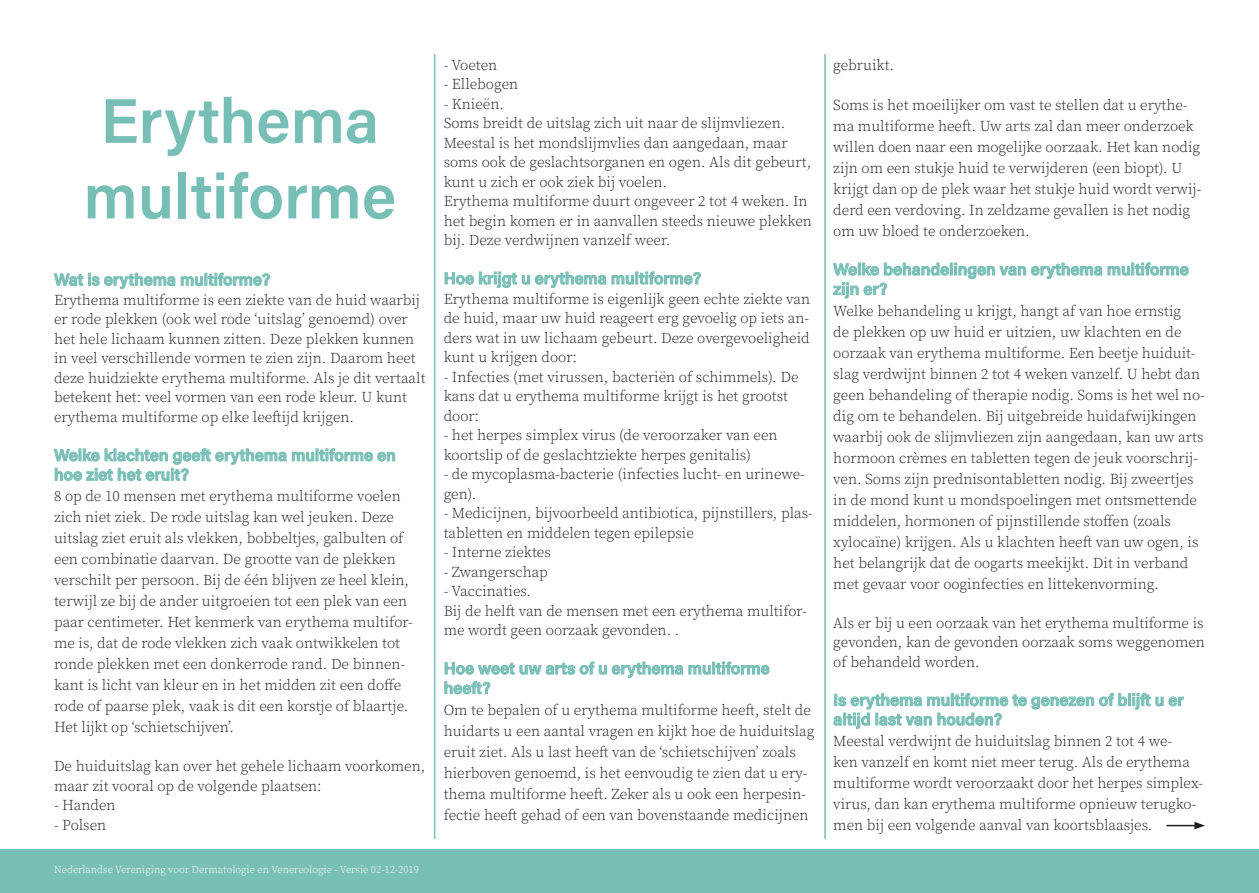
<style>
.page{position:relative;width:1259px;height:893px;background:#fff}
.page>*{position:absolute;margin:0;border:0;box-sizing:border-box;transform-origin:0 0}
.t1{font:600 63px/75.6px "Acumin Pro";color:#77bfb6}
.t2{font:600 16.5px/19.5px "Acumin Pro";color:#78bfb5}
.t3{font:300 15px/21px "Source Serif Pro";color:#231f20}
.t4{font:300 10.5px "Source Serif Pro";color:#fff}
</style>
<div class="page">
<svg style="left:54px;top:272px;width:216px;height:18px"></svg>
<svg style="left:54px;top:448px;width:341px;height:33px"></svg>
<svg style="left:444px;top:271px;width:257px;height:17px"></svg>
<svg style="left:444px;top:661px;width:326px;height:33px"></svg>
<svg style="left:833px;top:262px;width:356px;height:37px"></svg>
<svg style="left:833px;top:693px;width:351px;height:36px"></svg>
<hr style="left:434px;top:54px;width:1px;height:785px;background:#78bfb5">
<hr style="left:824px;top:54px;width:2px;height:785px;background:#78bfb5">
<hr style="left:1166px;top:825px;width:30px;height:1px;background:#231f20">
<svg style="left:1194px;top:822px;width:11px;height:7px"></svg>
<div style="left:0;top:850px;width:1259px;height:43px;background:#78bfb5"></div>
<p class="t1" style="left:83px;top:80px;width:314px">Erythema multiforme</p>
<p class="t2" style="left:54px;top:269px;width:218px">Wat is erythema multiforme?</p>
<p class="t3" style="left:54px;top:290px;width:373px;line-height:19.5px">Erythema multiforme is een ziekte van de huid waarbij er rode plekken (ook wel rode ‘uitslag’ genoemd) over het hele lichaam kunnen zitten. Deze plekken kunnen in veel verschillende vormen te zien zijn. Daarom heet deze huidziekte erythema multiforme. Als je dit vertaalt betekent het: veel vormen van een rode kleur. U kunt erythema multiforme op elke leeftijd krijgen.</p>
<p class="t2" style="left:54px;top:445px;width:343px">Welke klachten geeft erythema multiforme en hoe ziet het eruit?</p>
<p class="t3" style="left:54px;top:486px;width:360px">8 op de 10 mensen met erythema multiforme voelen zich niet ziek. De rode uitslag kan wel jeuken. Deze uitslag ziet eruit als vlekken, bobbeltjes, galbulten of een combinatie daarvan. De grootte van de plekken verschilt per persoon. Bij de één blijven ze heel klein, terwijl ze bij de ander uitgroeien tot een plek van een paar centimeter. Het kenmerk van erythema multifor&shy;me is, dat de rode vlekken zich vaak ontwikkelen tot ronde plekken met een donkerrode rand. De binnen&shy;kant is licht van kleur en in het midden zit een doffe rode of paarse plek, vaak is dit een korstje of blaartje.<br>Het lijkt op ‘schietschijven’.</p>
<p class="t3" style="left:54px;top:757px;width:373px;line-height:19.5px">De huiduitslag kan over het gehele lichaam voorkomen, maar zit vooral op de volgende plaatsen:</p>
<p class="t3" style="left:54px;top:795px;width:63px">- Handen</p>
<p class="t3" style="left:54px;top:815px;width:54px">- Polsen</p>
<p class="t4" style="left:54px;top:863px;width:366px">Nederlandse Vereniging voor Dermatologie en Venereologie - Versie 02-12-2019</p>
<p class="t3" style="left:444px;top:54px;width:55px">- Voeten</p>
<p class="t3" style="left:444px;top:74px;width:76px">- Ellebogen</p>
<p class="t3" style="left:444px;top:93px;width:62px">- Knieën.</p>
<p class="t3" style="left:444px;top:113px;width:369px;line-height:19.5px">Soms breidt de uitslag zich uit naar de slijmvliezen.<br>Meestal is het mondslijmvlies dan aangedaan, maar soms ook de geslachtsorganen en ogen. Als dit gebeurt, kunt u zich er ook ziek bij voelen.</p>
<p class="t3" style="left:444px;top:191px;width:370px;line-height:19.5px">Erythema multiforme duurt ongeveer 2 tot 4 weken. In het begin komen er in aanvallen steeds nieuwe plekken bij. Deze verdwijnen vanzelf weer.</p>
<p class="t2" style="left:444px;top:268px;width:259px">Hoe krijgt u erythema multiforme?</p>
<p class="t3" style="left:444px;top:289px;width:368px;line-height:19.5px;text-align:justify">Erythema multiforme is eigenlijk geen echte ziekte van de huid, maar uw huid reageert erg gevoelig op iets an&shy;ders wat in uw lichaam gebeurt. Deze overgevoeligheid kunt u krijgen door:</p>
<p class="t3" style="left:444px;top:367px;width:356px;line-height:19.5px">- Infecties (met virussen, bacteriën of schimmels). De kans dat u erythema multiforme krijgt is het grootst door:</p>
<p class="t3" style="left:444px;top:425px;width:335px;line-height:19.5px">- het herpes simplex virus (de veroorzaker van een koortslip of de geslachtziekte herpes genitalis)</p>
<p class="t3" style="left:444px;top:464px;width:363px;line-height:19.5px">- de mycoplasma-bacterie (infecties lucht- en urinewe&shy;gen).</p>
<p class="t3" style="left:444px;top:503px;width:371px;line-height:19.5px">- Medicijnen, bijvoorbeeld antibiotica, pijnstillers, plas&shy;tabletten en middelen tegen epilepsie</p>
<p class="t3" style="left:444px;top:542px;width:109px">- Interne ziektes</p>
<p class="t3" style="left:444px;top:561px;width:106px">- Zwangerschap</p>
<p class="t3" style="left:444px;top:581px;width:89px">- Vaccinaties.</p>
<p class="t3" style="left:444px;top:601px;width:365px;line-height:19.5px">Bij de helft van de mensen met een erythema multifor&shy;me wordt geen oorzaak gevonden. .</p>
<p class="t2" style="left:444px;top:658px;width:327px">Hoe weet uw arts of u erythema multiforme heeft?</p>
<p class="t3" style="left:444px;top:699px;width:372px">Om te bepalen of u erythema multiforme heeft, stelt de huidarts u een aantal vragen en kijkt hoe de huiduitslag eruit ziet. Als u last heeft van de ‘schietschijven’ zoals hierboven genoemd, is het eenvoudig te zien dat u ery&shy;thema multiforme heeft. Zeker als u ook een herpesin&shy;fectie heeft gehad of een van bovenstaande medicijnen</p>
<p class="t3" style="left:833px;top:54px;width:62px">gebruikt.</p>
<p class="t3" style="left:833px;top:95px;width:369px">Soms is het moeilijker om vast te stellen dat u erythe&shy;ma multiforme heeft. Uw arts zal dan meer onderzoek willen doen naar een mogelijke oorzaak. Het kan nodig zijn om een stukje huid te verwijderen (een biopt). U krijgt dan op de plek waar het stukje huid wordt verwij&shy;derd een verdoving. In zeldzame gevallen is het nodig om uw bloed te onderzoeken.</p>
<p class="t2" style="left:833px;top:259px;width:357px">Welke behandelingen van erythema multiforme zijn er?</p>
<p class="t3" style="left:833px;top:300px;width:373px">Welke behandeling u krijgt, hangt af van hoe ernstig<br>de plekken op uw huid er uitzien, uw klachten en de oorzaak van erythema multiforme. Een beetje huiduit&shy;slag verdwijnt binnen 2 tot 4 weken vanzelf. U hebt dan geen behandeling of therapie nodig. Soms is het wel no&shy;dig om te behandelen. Bij uitgebreide huidafwijkingen waarbij ook de slijmvliezen zijn aangedaan, kan uw arts hormoon crèmes en tabletten tegen de jeuk voorschrij&shy;ven. Soms zijn prednisontabletten nodig. Bij zweertjes in de mond kunt u mondspoelingen met ontsmettende middelen, hormonen of pijnstillende stoffen (zoals xylocaïne) krijgen. Als u klachten heeft van uw ogen, is het belangrijk dat de oogarts meekijkt. Dit in verband met gevaar voor ooginfecties en littekenvorming.</p>
<p class="t3" style="left:833px;top:613px;width:373px;line-height:19.5px;text-align:justify">Als er bij u een oorzaak van het erythema multiforme is gevonden, kan de gevonden oorzaak soms weggenomen of behandeld worden.</p>
<p class="t2" style="left:833px;top:689px;width:352px">Is erythema multiforme te genezen of blijft u er altijd last van houden?</p>
<p class="t3" style="left:833px;top:731px;width:371px">Meestal verdwijnt de huiduitslag binnen 2 tot 4 we-<br>ken vanzelf en komt niet meer terug. Als de erythema multiforme wordt veroorzaakt door het herpes simplex&shy;virus, dan kan erythema multiforme opnieuw terugko&shy;men bij een volgende aanval van koortsblaasjes.</p>
</div>
